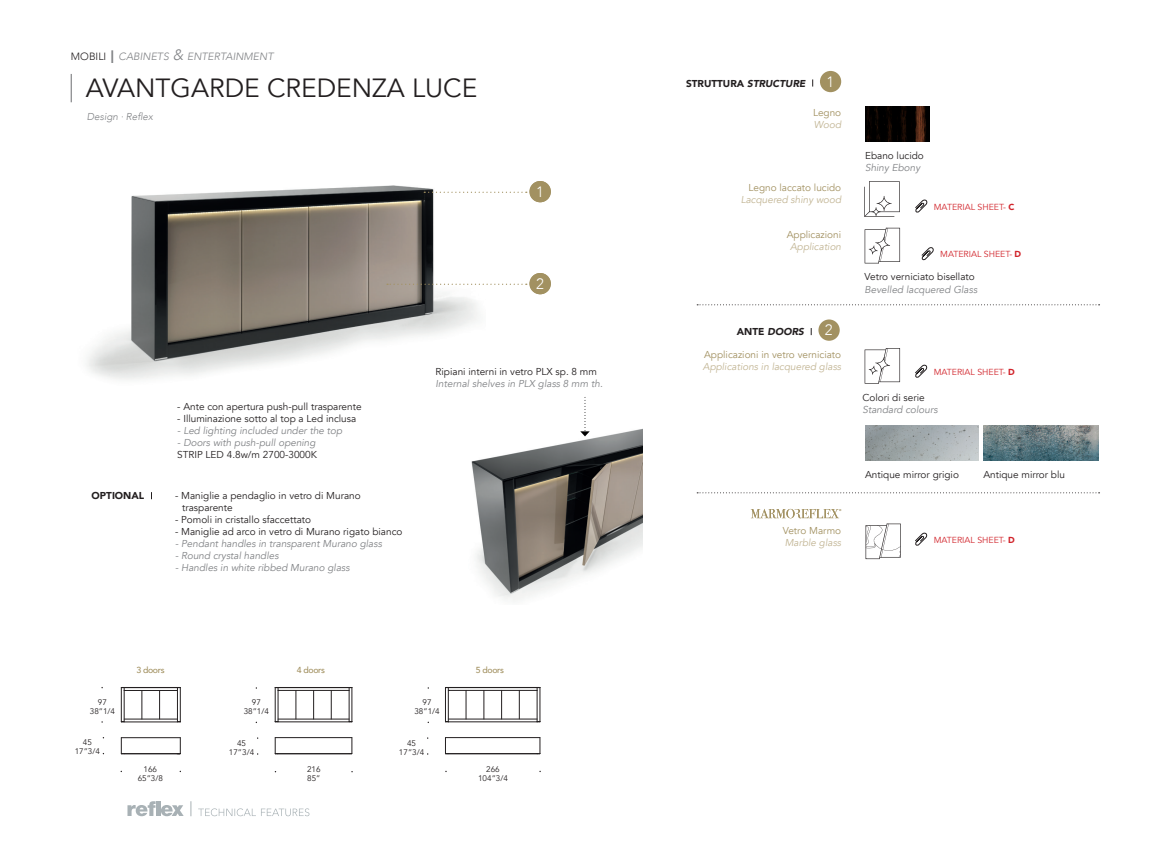
<style>
.page{position:relative;width:1170px;height:851px;background:#fff}
.page>*{position:absolute;margin:0;border:0;box-sizing:border-box;transform-origin:0 0}
.t1{font:26.25px "Avenir";color:#231f20}
.t2{font:300 15px "Avenir";color:#fff}
.t3{font:italic 300 10.5px "Avenir";color:#808285}
.t4{font:10px/12px "Avenir";color:#231f20}
.t5{font:italic 10px "Avenir";color:#808285}
.t6{font:10px "Avenir";color:#a29161}
.t7{font:italic 10px "Avenir";color:#c2b594}
.t8{font:900 10px "Avenir";color:#231f20}
.t9{font:italic 300 10px "Avenir";color:#808285}
.t10{font:italic 900 10px "Avenir";color:#231f20}
.t11{font:8.75px "Avenir";color:#d1232a}
.t12{font:500 8.75px "Avenir";letter-spacing:-.04em;color:#a29161}
.t13{font:8.12px/8.8px "Avenir";color:#231f20;text-align:center}
.s1{font-style:normal;color:#231f20}
.s2{font-family:"Myriad Pro";font-weight:400;font-style:normal;font-size:18.75px}
.s3{font-size:15px}
.s4{font-style:italic}
.s5{font-style:normal}
.s6{font-weight:900}
</style>
<div class="page">
<img style="left:471px;top:429px;width:171px;height:172px">
<img style="left:87px;top:185px;width:397px;height:195px">
<svg style="left:71px;top:74px;width:1px;height:28px"></svg>
<div style="left:819px;top:71px;width:22px;height:21px;background:#a29161;border-radius:50%"></div>
<svg style="left:915px;top:199px;width:13px;height:14px"></svg>
<div style="left:818px;top:319px;width:21px;height:22px;background:#a29161;border-radius:50%"></div>
<svg style="left:915px;top:364px;width:13px;height:14px"></svg>
<svg style="left:697px;top:304px;width:402px;height:1px"></svg>
<svg style="left:697px;top:492px;width:402px;height:1px"></svg>
<svg style="left:921px;top:247px;width:13px;height:14px"></svg>
<svg style="left:864px;top:228px;width:36px;height:35px"></svg>
<svg style="left:864px;top:181px;width:35px;height:36px"></svg>
<svg style="left:864px;top:348px;width:36px;height:35px"></svg>
<hr style="left:124px;top:690px;width:53px;height:1px;background:#231f20">
<hr style="left:124px;top:718px;width:53px;height:1px;background:#231f20">
<hr style="left:121px;top:687px;width:59px;height:1px;background:#231f20">
<hr style="left:124px;top:721px;width:56px;height:1px;background:#231f20">
<svg style="left:177px;top:687px;width:4px;height:35px"></svg>
<svg style="left:159px;top:691px;width:1px;height:28px"></svg>
<svg style="left:142px;top:691px;width:1px;height:28px"></svg>
<svg style="left:121px;top:688px;width:4px;height:34px"></svg>
<hr style="left:448px;top:690px;width:89px;height:1px;background:#231f20">
<hr style="left:448px;top:718px;width:89px;height:1px;background:#231f20">
<hr style="left:445px;top:687px;width:95px;height:1px;background:#231f20">
<hr style="left:537px;top:687px;width:1px;height:34px;background:#231f20">
<hr style="left:539px;top:687px;width:1px;height:34px;background:#231f20">
<svg style="left:483px;top:691px;width:1px;height:28px"></svg>
<svg style="left:519px;top:691px;width:1px;height:27px"></svg>
<svg style="left:466px;top:690px;width:1px;height:29px"></svg>
<svg style="left:501px;top:691px;width:1px;height:28px"></svg>
<hr style="left:448px;top:721px;width:89px;height:1px;background:#231f20">
<svg style="left:445px;top:688px;width:4px;height:34px"></svg>
<svg style="left:121px;top:738px;width:4px;height:15px"></svg>
<hr style="left:121px;top:753px;width:59px;height:1px;background:#231f20">
<hr style="left:121px;top:737px;width:59px;height:1px;background:#231f20">
<svg style="left:177px;top:737px;width:3px;height:16px"></svg>
<svg style="left:445px;top:737px;width:95px;height:17px"></svg>
<hr style="left:349px;top:687px;width:1px;height:34px;background:#231f20">
<svg style="left:296px;top:691px;width:1px;height:27px"></svg>
<svg style="left:331px;top:691px;width:1px;height:27px"></svg>
<svg style="left:313px;top:691px;width:1px;height:27px"></svg>
<hr style="left:278px;top:690px;width:71px;height:1px;background:#231f20">
<hr style="left:278px;top:687px;width:1px;height:34px;background:#231f20">
<hr style="left:275px;top:687px;width:1px;height:34px;background:#231f20">
<hr style="left:351px;top:687px;width:1px;height:34px;background:#231f20">
<hr style="left:278px;top:721px;width:71px;height:1px;background:#231f20">
<hr style="left:278px;top:718px;width:71px;height:1px;background:#231f20">
<hr style="left:275px;top:687px;width:77px;height:1px;background:#231f20">
<svg style="left:275px;top:737px;width:77px;height:17px"></svg>
<img style="left:865px;top:425px;width:113px;height:35px">
<img style="left:983px;top:425px;width:115px;height:36px">
<img style="left:865px;top:106px;width:64px;height:36px">
<svg style="left:529px;top:181px;width:22px;height:21px"></svg>
<div style="left:529px;top:181px;width:21px;height:21px;background:#a29161;border-radius:50%"></div>
<svg style="left:424px;top:192px;width:102px;height:1px"></svg>
<svg style="left:529px;top:273px;width:22px;height:21px"></svg>
<div style="left:529px;top:273px;width:21px;height:21px;background:#a29161;border-radius:50%"></div>
<svg style="left:387px;top:283px;width:139px;height:2px"></svg>
<svg style="left:750px;top:509px;width:91px;height:9px"></svg>
<svg style="left:915px;top:532px;width:13px;height:14px"></svg>
<svg style="left:865px;top:523px;width:35px;height:36px"></svg>
<svg style="left:580px;top:397px;width:9px;height:39px"></svg>
<svg style="left:127px;top:801px;width:57px;height:15px"></svg>
<svg style="left:191px;top:801px;width:1px;height:15px"></svg>
<svg style="left:198px;top:808px;width:111px;height:8px"></svg>
<p class="t3" style="left:71px;top:51px;width:204px"><span class="s1">mobili</span> <span class="s2">I</span> CABINETS <span class="s3">&amp;</span> ENTERTAINMENT</p>
<h1 class="t1" style="left:86px;top:72px;width:393px">AVANTGARDE CREDENZA LUCE</h1>
<p class="t9" style="left:87px;top:110px;width:68px">Design ∙ Reflex</p>
<h2 class="t2" style="left:536px;top:183px;width:9px">1</h2>
<h2 class="t2" style="left:536px;top:274px;width:9px">2</h2>
<p class="t4" style="left:177px;top:401px;width:186px">- Ante con apertura push-pull trasparente</p>
<p class="t4" style="left:177px;top:413px;width:180px">- Illuminazione sotto al top a Led inclusa</p>
<p class="t5" style="left:177px;top:424px;width:166px">- Led lighting included under the top</p>
<p class="t5" style="left:177px;top:436px;width:140px">- Doors with push-pull opening</p>
<p class="t4" style="left:177px;top:449px;width:141px">STRIP LED 4.8w/m 2700-3000K</p>
<p class="t8" style="left:92px;top:487px;width:54px">OPTIONAL</p>
<p class="t4" style="left:182px;top:490px;width:180px;text-indent:-7px">- Maniglie a pendaglio in vetro di Murano trasparente</p>
<p class="t4" style="left:175px;top:514px;width:138px">- Pomoli in cristallo sfaccettato</p>
<p class="t4" style="left:175px;top:526px;width:229px">- Maniglie ad arco in vetro di Murano rigato bianco</p>
<p class="t5" style="left:175px;top:537px;width:208px">- Pendant handles in transparent Murano glass</p>
<p class="t5" style="left:175px;top:549px;width:105px">- Round crystal handles</p>
<p class="t5" style="left:175px;top:561px;width:176px">- Handles in white ribbed Murano glass</p>
<p class="t4" style="left:435px;top:366px;width:163px">Ripiani interni in vetro PLX sp. 8 mm</p>
<p class="t5" style="left:435px;top:378px;width:169px">Internal shelves in PLX glass 8 mm th.</p>
<p class="t13" style="left:90px;top:697px;width:27px">97<br>38”1/4</p>
<p class="t13" style="left:75px;top:738px;width:27px">45<br>17”3/4</p>
<p class="t12" style="left:136px;top:662px;width:30px">3 doors</p>
<p class="t12" style="left:297px;top:662px;width:30px">4 doors</p>
<p class="t12" style="left:476px;top:662px;width:30px">5 doors</p>
<p class="t13" style="left:138px;top:764px;width:27px">166<br>65”3/8</p>
<p class="t13" style="left:244px;top:698px;width:27px">97<br>38”1/4</p>
<p class="t13" style="left:229px;top:738px;width:27px">45<br>17”3/4</p>
<p class="t13" style="left:414px;top:698px;width:27px">97<br>38”1/4</p>
<p class="t13" style="left:399px;top:738px;width:27px">45<br>17”3/4</p>
<p class="t13" style="left:307px;top:764px;width:15px;text-align:left">216<br>85”</p>
<p class="t13" style="left:478px;top:764px;width:31px">266<br>104”3/4</p>
<p class="t8" style="left:686px;top:74px;width:121px">STRUTTURA <span class="s4">STRUCTURE</span></p>
<h2 class="t2" style="left:826px;top:73px;width:9px">1</h2>
<p class="t6" style="left:813px;top:107px;width:30px">Legno</p>
<p class="t7" style="left:813px;top:119px;width:29px">Wood</p>
<p class="t6" style="left:748px;top:181px;width:94px">Legno laccato lucido</p>
<p class="t7" style="left:740px;top:193px;width:102px">Lacquered shiny wood</p>
<p class="t6" style="left:786px;top:228px;width:56px">Applicazioni</p>
<p class="t7" style="left:790px;top:240px;width:53px">Application</p>
<p class="t10" style="left:736px;top:323px;width:69px"><span class="s5">ANTE</span> DOORS</p>
<h2 class="t2" style="left:824px;top:321px;width:9px">2</h2>
<p class="t6" style="left:704px;top:348px;width:139px">Applicazioni in vetro verniciato</p>
<p class="t7" style="left:702px;top:360px;width:140px">Applications in lacquered glass</p>
<p class="t4" style="left:865px;top:149px;width:60px">Ebano lucido</p>
<p class="t5" style="left:865px;top:161px;width:57px">Shiny Ebony</p>
<p class="t11" style="left:933px;top:201px;width:82px">MATERIAL SHEET- <span class="s6">C</span></p>
<p class="t11" style="left:940px;top:249px;width:82px">MATERIAL SHEET- <span class="s6">D</span></p>
<p class="t4" style="left:864px;top:271px;width:112px">Vetro verniciato bisellato</p>
<p class="t5" style="left:864px;top:283px;width:114px">Bevelled lacquered Glass</p>
<p class="t11" style="left:933px;top:366px;width:82px">MATERIAL SHEET- <span class="s6">D</span></p>
<p class="t4" style="left:862px;top:391px;width:64px">Colori di serie</p>
<p class="t5" style="left:862px;top:403px;width:77px">Standard colours</p>
<p class="t4" style="left:865px;top:468px;width:95px">Antique mirror grigio</p>
<p class="t4" style="left:983px;top:468px;width:83px">Antique mirror blu</p>
<p class="t6" style="left:782px;top:524px;width:60px">Vetro Marmo</p>
<p class="t7" style="left:784px;top:536px;width:58px">Marble glass</p>
<p class="t11" style="left:933px;top:534px;width:82px">MATERIAL SHEET- <span class="s6">D</span></p>
</div>
